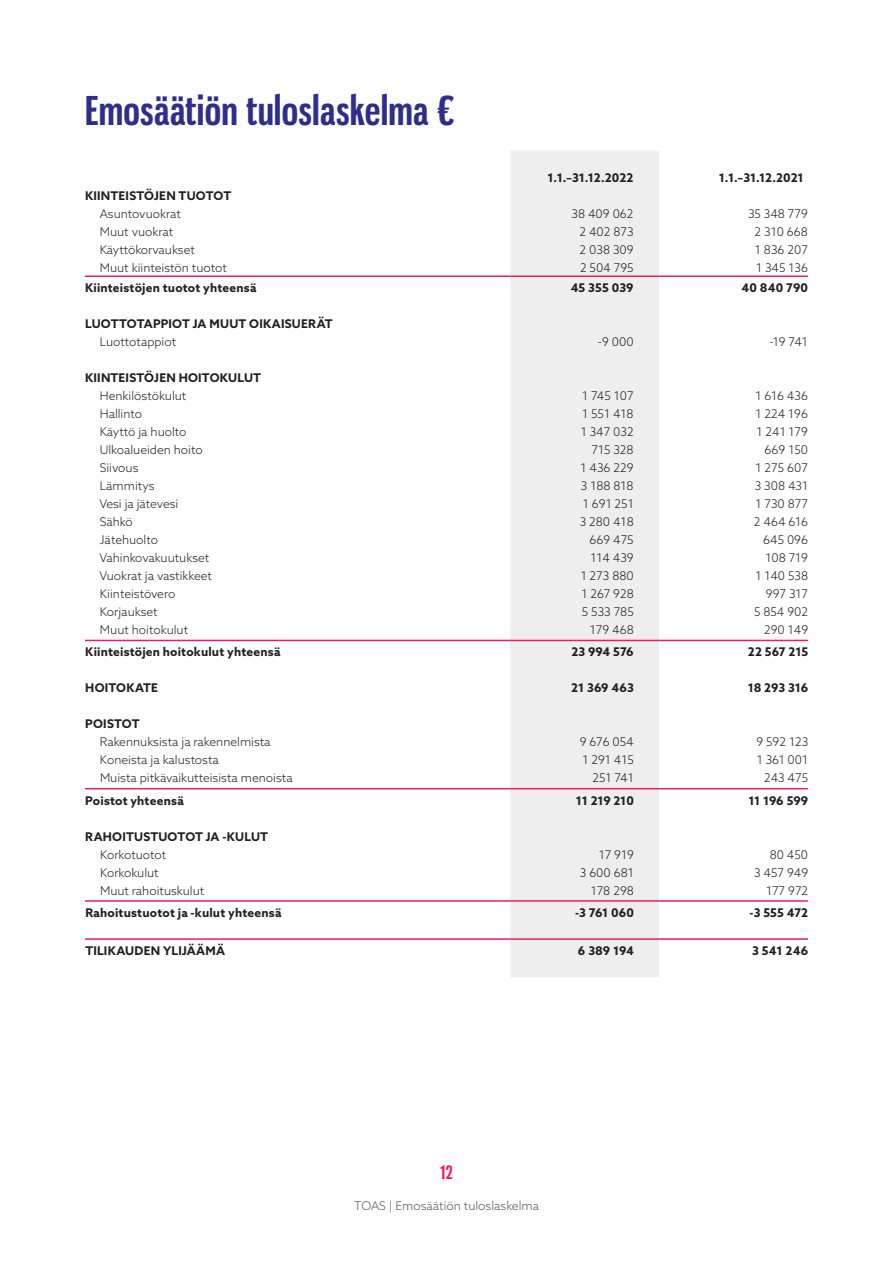
<style>
.page{position:relative;width:893px;height:1263px;background:#fff}
.page>*{position:absolute;margin:0;border:0;box-sizing:border-box;transform-origin:0 0}
.t1{font:700 39px "Gnuolane Rg";letter-spacing:.005em;color:#2d2e8e}
.t2{font:700 18px "Gnuolane Rg";color:#ee1e5b}
.t3{font:300 12px "Azo Sans";color:#231f20}
.t4{font:700 12px "Azo Sans";letter-spacing:.015em;color:#231f20}
.t5{font:300 12px "Azo Sans";color:#57585a}
</style>
<div class="page">
<div style="left:510px;top:150px;width:149px;height:827px;background:#eeeeef"></div>
<hr style="left:85px;top:275px;width:425px;height:2px;background:#ee1e5b">
<hr style="left:85px;top:640px;width:425px;height:1px;background:#ee1e5b">
<hr style="left:85px;top:788px;width:425px;height:1px;background:#ee1e5b">
<hr style="left:85px;top:900px;width:425px;height:2px;background:#ee1e5b">
<hr style="left:85px;top:938px;width:425px;height:2px;background:#ee1e5b">
<hr style="left:510px;top:275px;width:149px;height:2px;background:#ee1e5b">
<hr style="left:659px;top:275px;width:149px;height:2px;background:#ee1e5b">
<hr style="left:510px;top:640px;width:149px;height:1px;background:#ee1e5b">
<hr style="left:659px;top:640px;width:149px;height:1px;background:#ee1e5b">
<hr style="left:510px;top:788px;width:149px;height:1px;background:#ee1e5b">
<hr style="left:659px;top:788px;width:149px;height:1px;background:#ee1e5b">
<hr style="left:510px;top:900px;width:149px;height:2px;background:#ee1e5b">
<hr style="left:659px;top:900px;width:149px;height:2px;background:#ee1e5b">
<hr style="left:510px;top:938px;width:149px;height:2px;background:#ee1e5b">
<hr style="left:659px;top:938px;width:149px;height:2px;background:#ee1e5b">
<h1 class="t1" style="left:85px;top:87px;width:370px">Emosäätiön tuloslaskelma €</h1>
<p class="t4" style="left:548px;top:170px;width:87px">1.1.–31.12.2022</p>
<p class="t4" style="left:719px;top:170px;width:86px">1.1.–31.12.2021</p>
<p class="t4" style="left:85px;top:188px;width:148px">KIINTEISTÖJEN TUOTOT</p>
<p class="t3" style="left:100px;top:206px;width:83px">Asuntovuokrat</p>
<p class="t3" style="left:572px;top:206px;width:64px">38 409 062</p>
<p class="t3" style="left:748px;top:206px;width:61px">35 348 779</p>
<p class="t3" style="left:100px;top:224px;width:75px">Muut vuokrat</p>
<p class="t3" style="left:579px;top:224px;width:56px">2 402 873</p>
<p class="t3" style="left:755px;top:224px;width:55px">2 310 668</p>
<p class="t3" style="left:100px;top:242px;width:97px">Käyttökorvaukset</p>
<p class="t3" style="left:580px;top:242px;width:55px">2 038 309</p>
<p class="t3" style="left:755px;top:242px;width:54px">1 836 207</p>
<p class="t3" style="left:100px;top:260px;width:129px">Muut kiinteistön tuotot</p>
<p class="t3" style="left:580px;top:260px;width:55px">2 504 795</p>
<p class="t3" style="left:756px;top:260px;width:53px">1 345 136</p>
<p class="t4" style="left:85px;top:280px;width:173px">Kiinteistöjen tuotot yhteensä</p>
<p class="t4" style="left:571px;top:280px;width:64px">45 355 039</p>
<p class="t4" style="left:742px;top:280px;width:68px">40 840 790</p>
<p class="t4" style="left:85px;top:316px;width:249px">LUOTTOTAPPIOT JA MUUT OIKAISUERÄT</p>
<p class="t3" style="left:100px;top:334px;width:78px">Luottotappiot</p>
<p class="t3" style="left:598px;top:334px;width:37px">-9 000</p>
<p class="t3" style="left:769px;top:334px;width:40px">-19 741</p>
<p class="t4" style="left:85px;top:370px;width:177px">KIINTEISTÖJEN HOITOKULUT</p>
<p class="t3" style="left:100px;top:388px;width:88px">Henkilöstökulut</p>
<p class="t3" style="left:582px;top:388px;width:53px">1 745 107</p>
<p class="t3" style="left:756px;top:388px;width:54px">1 616 436</p>
<p class="t3" style="left:100px;top:406px;width:44px">Hallinto</p>
<p class="t3" style="left:582px;top:406px;width:53px">1 551 418</p>
<p class="t3" style="left:755px;top:406px;width:54px">1 224 196</p>
<p class="t3" style="left:100px;top:424px;width:88px">Käyttö ja huolto</p>
<p class="t3" style="left:581px;top:424px;width:54px">1 347 032</p>
<p class="t3" style="left:756px;top:424px;width:53px">1 241 179</p>
<p class="t3" style="left:100px;top:442px;width:104px">Ulkoalueiden hoito</p>
<p class="t3" style="left:591px;top:442px;width:44px">715 328</p>
<p class="t3" style="left:765px;top:442px;width:45px">669 150</p>
<p class="t3" style="left:100px;top:460px;width:40px">Siivous</p>
<p class="t3" style="left:581px;top:460px;width:55px">1 436 229</p>
<p class="t3" style="left:756px;top:460px;width:54px">1 275 607</p>
<p class="t3" style="left:100px;top:478px;width:56px">Lämmitys</p>
<p class="t3" style="left:581px;top:478px;width:54px">3 188 818</p>
<p class="t3" style="left:755px;top:478px;width:55px">3 308 431</p>
<p class="t3" style="left:99px;top:496px;width:80px">Vesi ja jätevesi</p>
<p class="t3" style="left:583px;top:496px;width:52px">1 691 251</p>
<p class="t3" style="left:756px;top:496px;width:54px">1 730 877</p>
<p class="t3" style="left:100px;top:514px;width:34px">Sähkö</p>
<p class="t3" style="left:580px;top:514px;width:56px">3 280 418</p>
<p class="t3" style="left:754px;top:514px;width:56px">2 464 616</p>
<p class="t3" style="left:100px;top:532px;width:60px">Jätehuolto</p>
<p class="t3" style="left:589px;top:532px;width:46px">669 475</p>
<p class="t3" style="left:763px;top:532px;width:46px">645 096</p>
<p class="t3" style="left:100px;top:550px;width:111px">Vahinkovakuutukset</p>
<p class="t3" style="left:590px;top:550px;width:45px">114 439</p>
<p class="t3" style="left:765px;top:550px;width:44px">108 719</p>
<p class="t3" style="left:100px;top:568px;width:114px">Vuokrat ja vastikkeet</p>
<p class="t3" style="left:581px;top:568px;width:55px">1 273 880</p>
<p class="t3" style="left:755px;top:568px;width:54px">1 140 538</p>
<p class="t3" style="left:100px;top:586px;width:77px">Kiinteistövero</p>
<p class="t3" style="left:581px;top:586px;width:54px">1 267 928</p>
<p class="t3" style="left:766px;top:586px;width:44px">997 317</p>
<p class="t3" style="left:100px;top:604px;width:59px">Korjaukset</p>
<p class="t3" style="left:582px;top:604px;width:53px">5 533 785</p>
<p class="t3" style="left:754px;top:604px;width:56px">5 854 902</p>
<p class="t3" style="left:100px;top:622px;width:90px">Muut hoitokulut</p>
<p class="t3" style="left:590px;top:622px;width:45px">179 468</p>
<p class="t3" style="left:764px;top:622px;width:46px">290 149</p>
<p class="t4" style="left:85px;top:644px;width:197px">Kiinteistöjen hoitokulut yhteensä</p>
<p class="t4" style="left:571px;top:644px;width:64px">23 994 576</p>
<p class="t4" style="left:748px;top:644px;width:62px">22 567 215</p>
<p class="t4" style="left:85px;top:680px;width:74px">HOITOKATE</p>
<p class="t4" style="left:571px;top:680px;width:64px">21 369 463</p>
<p class="t4" style="left:748px;top:680px;width:62px">18 293 316</p>
<p class="t4" style="left:85px;top:716px;width:56px">POISTOT</p>
<p class="t3" style="left:100px;top:734px;width:172px">Rakennuksista ja rakennelmista</p>
<p class="t3" style="left:580px;top:734px;width:56px">9 676 054</p>
<p class="t3" style="left:756px;top:734px;width:53px">9 592 123</p>
<p class="t3" style="left:100px;top:752px;width:120px">Koneista ja kalustosta</p>
<p class="t3" style="left:582px;top:752px;width:53px">1 291 415</p>
<p class="t3" style="left:757px;top:752px;width:53px">1 361 001</p>
<p class="t3" style="left:100px;top:770px;width:194px">Muista pitkävaikutteisista menoista</p>
<p class="t3" style="left:592px;top:770px;width:43px">251 741</p>
<p class="t3" style="left:764px;top:770px;width:46px">243 475</p>
<p class="t4" style="left:85px;top:792px;width:100px">Poistot yhteensä</p>
<p class="t4" style="left:576px;top:792px;width:59px">11 219 210</p>
<p class="t4" style="left:748px;top:792px;width:61px">11 196 599</p>
<p class="t4" style="left:85px;top:828px;width:184px">RAHOITUSTUOTOT JA -KULUT</p>
<p class="t3" style="left:100px;top:846px;width:68px">Korkotuotot</p>
<p class="t3" style="left:599px;top:846px;width:37px">17 919</p>
<p class="t3" style="left:770px;top:846px;width:40px">80 450</p>
<p class="t3" style="left:100px;top:864px;width:60px">Korkokulut</p>
<p class="t3" style="left:580px;top:864px;width:55px">3 600 681</p>
<p class="t3" style="left:754px;top:864px;width:56px">3 457 949</p>
<p class="t3" style="left:100px;top:882px;width:106px">Muut rahoituskulut</p>
<p class="t3" style="left:591px;top:882px;width:45px">178 298</p>
<p class="t3" style="left:766px;top:882px;width:44px">177 972</p>
<p class="t4" style="left:85px;top:905px;width:198px">Rahoitustuotot ja -kulut yhteensä</p>
<p class="t4" style="left:575px;top:905px;width:60px">-3 761 060</p>
<p class="t4" style="left:749px;top:905px;width:60px">-3 555 472</p>
<p class="t4" style="left:85px;top:943px;width:141px">TILIKAUDEN YLIJÄÄMÄ</p>
<p class="t4" style="left:578px;top:943px;width:57px">6 389 194</p>
<p class="t4" style="left:752px;top:943px;width:58px">3 541 246</p>
<h2 class="t2" style="left:441px;top:1161px;width:14px">12</h2>
<p class="t5" style="left:354px;top:1198px;width:186px">TOAS | Emosäätiön tuloslaskelma</p>
</div>
